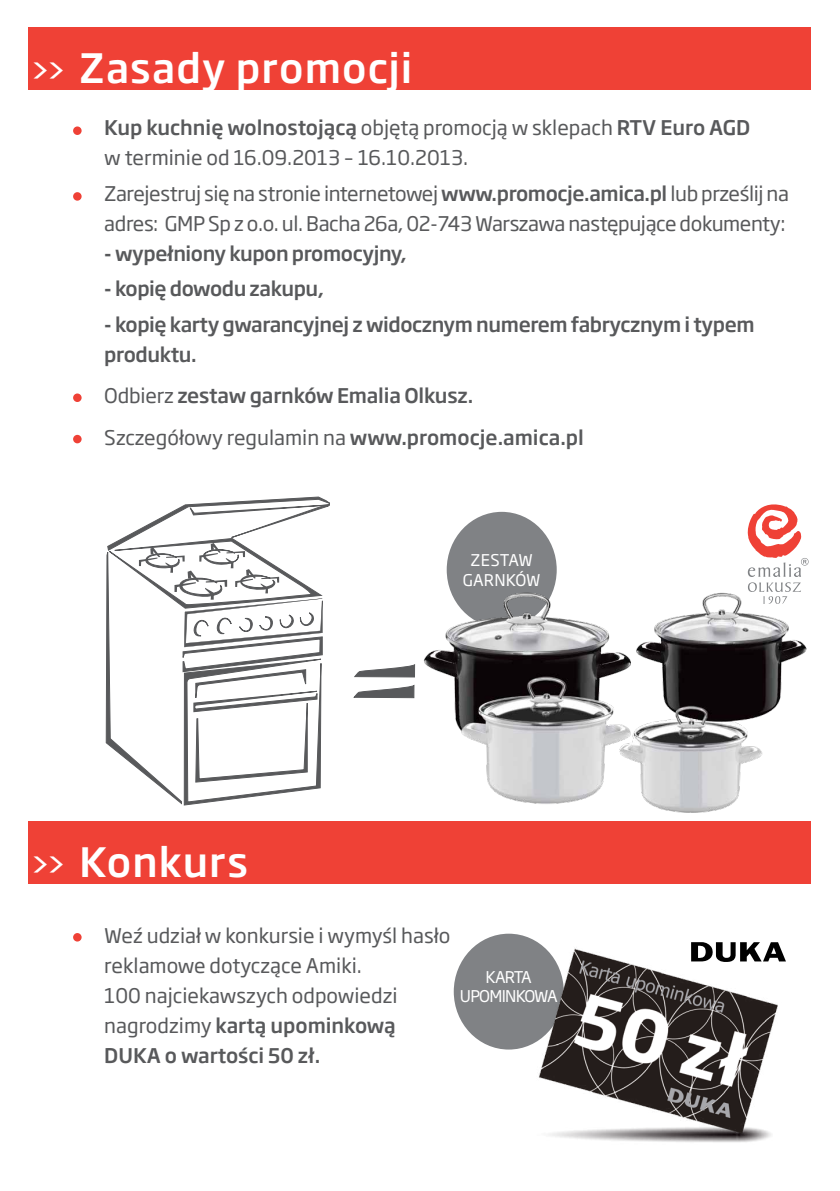
<style>
.page{position:relative;width:840px;height:1191px;background:#fff}
.page>*{position:absolute;margin:0;border:0;box-sizing:border-box;transform-origin:0 0}
.t1{font:500 40px "Soho Gothic Pro";letter-spacing:.025em;color:#fff}
.t2{font:20px/30px "Soho Gothic Pro";letter-spacing:-.015em;color:#58595b}
.t3{font:500 20px/30px "Soho Gothic Pro";letter-spacing:-.02em;color:#58595b}
.t4{font:16px/19.2px "Soho Gothic Pro";letter-spacing:-.045em;color:#fff;text-align:center}
.t5{font:16px/19.2px "Soho Gothic Pro";letter-spacing:.015em;color:#fff;text-align:center}
.s1{font-weight:400;font-size:32px}
.s2{font-weight:500}
.s3{font-weight:700}
.s4{font-weight:400}
</style>
<div class="page">
<div style="left:453px;top:933px;width:110px;height:116px;background:#808285;border-radius:50%"></div>
<div style="left:28px;top:27px;width:782px;height:62px;background:#ef4136"></div>
<div style="left:28px;top:821px;width:782px;height:62px;background:#ef4136"></div>
<div style="left:73px;top:126px;width:9px;height:9px;background:#ef4136;border-radius:50%"></div>
<div style="left:73px;top:192px;width:9px;height:9px;background:#ef4136;border-radius:50%"></div>
<div style="left:73px;top:393px;width:9px;height:9px;background:#ef4136;border-radius:50%"></div>
<div style="left:73px;top:435px;width:9px;height:8px;background:#ef4136;border-radius:50%"></div>
<svg style="left:105px;top:496px;width:225px;height:309px"></svg>
<svg style="left:354px;top:667px;width:41px;height:11px"></svg>
<svg style="left:353px;top:688px;width:42px;height:10px"></svg>
<div style="left:73px;top:933px;width:9px;height:8px;background:#ef4136;border-radius:50%"></div>
<img style="left:527px;top:937px;width:259px;height:205px">
<div style="left:446px;top:512px;width:110px;height:115px;background:#808285;border-radius:50%"></div>
<img style="left:395px;top:568px;width:416px;height:299px">
<svg style="left:746px;top:504px;width:62px;height:100px"></svg>
<h1 class="t1" style="left:29px;top:37px;width:384px"><span class="s1">&gt;&gt;</span> Zasady promocji</h1>
<p class="t2" style="left:104px;top:111px;width:647px"><span class="s2">Kup kuchnię wolnostojącą</span> objętą promocją w sklepach <span class="s2">RTV Euro AGD </span>w terminie od 16.09.2013 – 16.10.2013.</p>
<p class="t2" style="left:104px;top:177px;width:685px">Zarejestruj się na stronie internetowej <span class="s2">www.promocje.amica.pl</span> lub prześlij na adres: GMP Sp z o.o. ul. Bacha 26a, 02-743 Warszawa następujące dokumenty:</p>
<p class="t3" style="left:104px;top:237px;width:304px"><span class="s3">-</span> wypełniony kupon promocyjny,</p>
<p class="t3" style="left:104px;top:273px;width:221px"><span class="s3">-</span> kopię dowodu zakupu,</p>
<p class="t3" style="left:104px;top:308px;width:651px"><span class="s3">-</span> kopię karty gwarancyjnej z widocznym numerem fabrycznym i typem produktu.</p>
<p class="t3" style="left:104px;top:374px;width:481px;line-height:41.4px;text-indent:-23px"><span class="s4">Odbierz</span> zestaw garnków Emalia Olkusz.<br><span class="s4">Szczegółowy regulamin na</span> www.promocje.amica.pl</p>
<p class="t5" style="left:462px;top:550px;width:79px">Zestaw garnków</p>
<h1 class="t1" style="left:29px;top:831px;width:220px"><span class="s1">&gt;&gt;</span> Konkurs</h1>
<p class="t2" style="left:104px;top:919px;width:347px;text-indent:17px">eź udział w konkursie i wymyśl hasło reklamowe dotyczące Amiki.<br>100 najciekawszych odpowiedzi nagrodzimy <span class="s2">kartą upominkową<br>DUKA o wartości 50 zł.</span></p>
<p class="t2" style="left:82px;top:919px;width:15px">W</p>
<p class="t4" style="left:459px;top:966px;width:99px">Karta upominkowa</p>
</div>
